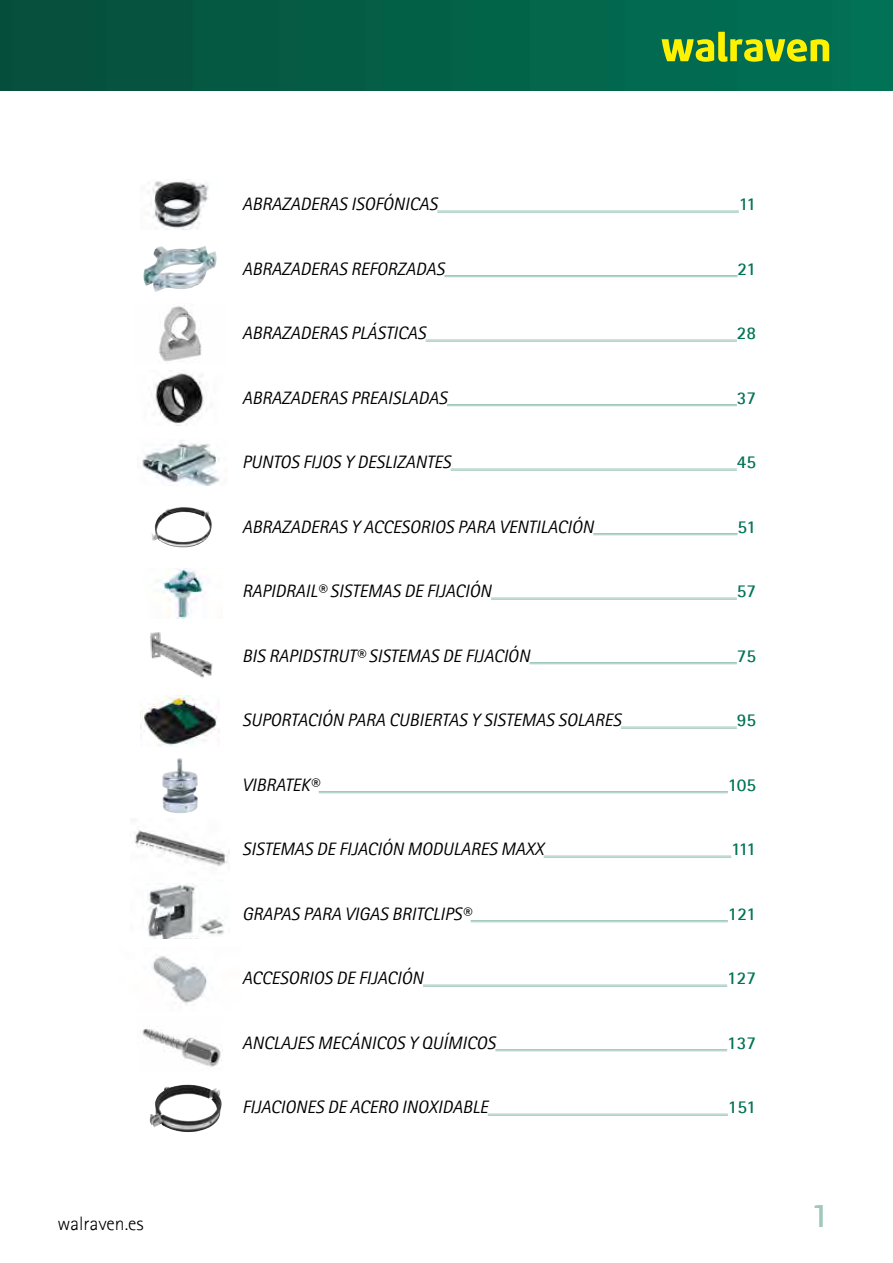
<style>
.page{position:relative;width:893px;height:1263px;background:#fff}
.page>*{position:absolute;margin:0;border:0;box-sizing:border-box;transform-origin:0 0}
.t1{font:30px "Roboto";color:#9fc7bc}
.t2{font:300 19.5px "Rotis Sans Serif Std";color:#000}
.t3{font:italic 18px "Rotis Sans Serif Std";color:#000}
.t4{font:700 18px "Rotis Sans Serif Std";color:#007355}
</style>
<div class="page">
<img style="left:0;top:0;width:893px;height:91px">
<svg style="left:662px;top:32px;width:167px;height:30px;background:#74a82c"></svg>
<img style="left:148px;top:179px;width:61px;height:51px">
<img style="left:162px;top:568px;width:41px;height:51px">
<img style="left:159px;top:305px;width:43px;height:57px">
<img style="left:140px;top:696px;width:80px;height:50px">
<img style="left:142px;top:440px;width:84px;height:45px">
<img style="left:134px;top:830px;width:96px;height:108px">
<img style="left:143px;top:246px;width:74px;height:46px">
<img style="left:150px;top:632px;width:63px;height:46px">
<img style="left:155px;top:372px;width:49px;height:54px">
<img style="left:162px;top:758px;width:36px;height:55px">
<img style="left:151px;top:507px;width:61px;height:41px">
<img style="left:152px;top:956px;width:55px;height:49px">
<img style="left:142px;top:1026px;width:80px;height:41px">
<img style="left:150px;top:1085px;width:72px;height:47px">
<hr style="left:437px;top:211px;width:302px;height:1px;background:#9fc7bc">
<hr style="left:437px;top:212px;width:302px;height:1px;background:#9fc7bc">
<hr style="left:444px;top:275px;width:293px;height:1px;background:#9fc7bc">
<hr style="left:444px;top:276px;width:293px;height:1px;background:#9fc7bc">
<hr style="left:426px;top:340px;width:311px;height:1px;background:#9fc7bc">
<hr style="left:426px;top:341px;width:311px;height:1px;background:#9fc7bc">
<hr style="left:447px;top:404px;width:290px;height:1px;background:#9fc7bc">
<hr style="left:447px;top:405px;width:290px;height:1px;background:#9fc7bc">
<hr style="left:451px;top:469px;width:286px;height:1px;background:#9fc7bc">
<hr style="left:451px;top:470px;width:286px;height:1px;background:#9fc7bc">
<hr style="left:593px;top:533px;width:144px;height:1px;background:#9fc7bc">
<hr style="left:593px;top:534px;width:144px;height:1px;background:#9fc7bc">
<hr style="left:491px;top:598px;width:246px;height:1px;background:#9fc7bc">
<hr style="left:491px;top:599px;width:246px;height:1px;background:#9fc7bc">
<hr style="left:530px;top:662px;width:207px;height:1px;background:#9fc7bc">
<hr style="left:530px;top:663px;width:207px;height:1px;background:#9fc7bc">
<hr style="left:621px;top:727px;width:116px;height:1px;background:#9fc7bc">
<hr style="left:621px;top:728px;width:116px;height:1px;background:#9fc7bc">
<hr style="left:319px;top:791px;width:409px;height:1px;background:#9fc7bc">
<hr style="left:319px;top:792px;width:409px;height:1px;background:#9fc7bc">
<hr style="left:544px;top:856px;width:187px;height:1px;background:#9fc7bc">
<hr style="left:544px;top:857px;width:187px;height:1px;background:#9fc7bc">
<hr style="left:471px;top:920px;width:257px;height:1px;background:#9fc7bc">
<hr style="left:471px;top:921px;width:257px;height:1px;background:#9fc7bc">
<hr style="left:423px;top:985px;width:304px;height:1px;background:#9fc7bc">
<hr style="left:423px;top:986px;width:304px;height:1px;background:#9fc7bc">
<hr style="left:495px;top:1049px;width:232px;height:1px;background:#9fc7bc">
<hr style="left:495px;top:1050px;width:232px;height:1px;background:#9fc7bc">
<hr style="left:488px;top:1114px;width:240px;height:1px;background:#9fc7bc">
<hr style="left:488px;top:1115px;width:240px;height:1px;background:#9fc7bc">
<p class="t3" style="left:242px;top:194px;width:197px">ABRAZADERAS ISOFÓNICAS</p>
<p class="t4" style="left:739px;top:193px;width:19px">11</p>
<p class="t3" style="left:242px;top:258px;width:204px">ABRAZADERAS REFORZADAS</p>
<p class="t4" style="left:737px;top:257px;width:20px">21</p>
<p class="t3" style="left:242px;top:323px;width:185px">ABRAZADERAS PLÁSTICAS</p>
<p class="t4" style="left:737px;top:322px;width:21px">28</p>
<p class="t3" style="left:242px;top:387px;width:207px">ABRAZADERAS PREAISLADAS</p>
<p class="t4" style="left:737px;top:386px;width:21px">37</p>
<p class="t3" style="left:242px;top:451px;width:210px">PUNTOS FIJOS Y DESLIZANTES</p>
<p class="t4" style="left:737px;top:451px;width:21px">45</p>
<p class="t3" style="left:242px;top:516px;width:353px">ABRAZADERAS Y ACCESORIOS PARA VENTILACIÓN</p>
<p class="t4" style="left:737px;top:515px;width:20px">51</p>
<p class="t3" style="left:242px;top:580px;width:250px">RAPIDRAIL® SISTEMAS DE FIJACIÓN</p>
<p class="t4" style="left:737px;top:580px;width:21px">57</p>
<p class="t3" style="left:242px;top:645px;width:289px">BIS RAPIDSTRUT® SISTEMAS DE FIJACIÓN</p>
<p class="t4" style="left:737px;top:644px;width:21px">75</p>
<p class="t3" style="left:242px;top:709px;width:380px">SUPORTACIÓN PARA CUBIERTAS Y SISTEMAS SOLARES</p>
<p class="t4" style="left:737px;top:709px;width:21px">95</p>
<p class="t3" style="left:242px;top:774px;width:78px">VIBRATEK®</p>
<p class="t4" style="left:728px;top:773px;width:30px">105</p>
<p class="t3" style="left:242px;top:838px;width:303px">SISTEMAS DE FIJACIÓN MODULARES MAXX</p>
<p class="t4" style="left:731px;top:838px;width:27px">111</p>
<p class="t3" style="left:242px;top:903px;width:230px">GRAPAS PARA VIGAS BRITCLIPS®</p>
<p class="t4" style="left:728px;top:902px;width:30px">121</p>
<p class="t3" style="left:242px;top:967px;width:183px">ACCESORIOS DE FIJACIÓN</p>
<p class="t4" style="left:727px;top:967px;width:30px">127</p>
<p class="t3" style="left:242px;top:1032px;width:255px">ANCLAJES MECÁNICOS Y QUÍMICOS</p>
<p class="t4" style="left:727px;top:1031px;width:30px">137</p>
<p class="t3" style="left:242px;top:1096px;width:247px">FIJACIONES DE ACERO INOXIDABLE</p>
<p class="t4" style="left:728px;top:1096px;width:30px">151</p>
<p class="t2" style="left:58px;top:1212px;width:88px">walraven.es</p>
<h1 class="t1" style="left:812px;top:1195px;width:18px">1</h1>
</div>
